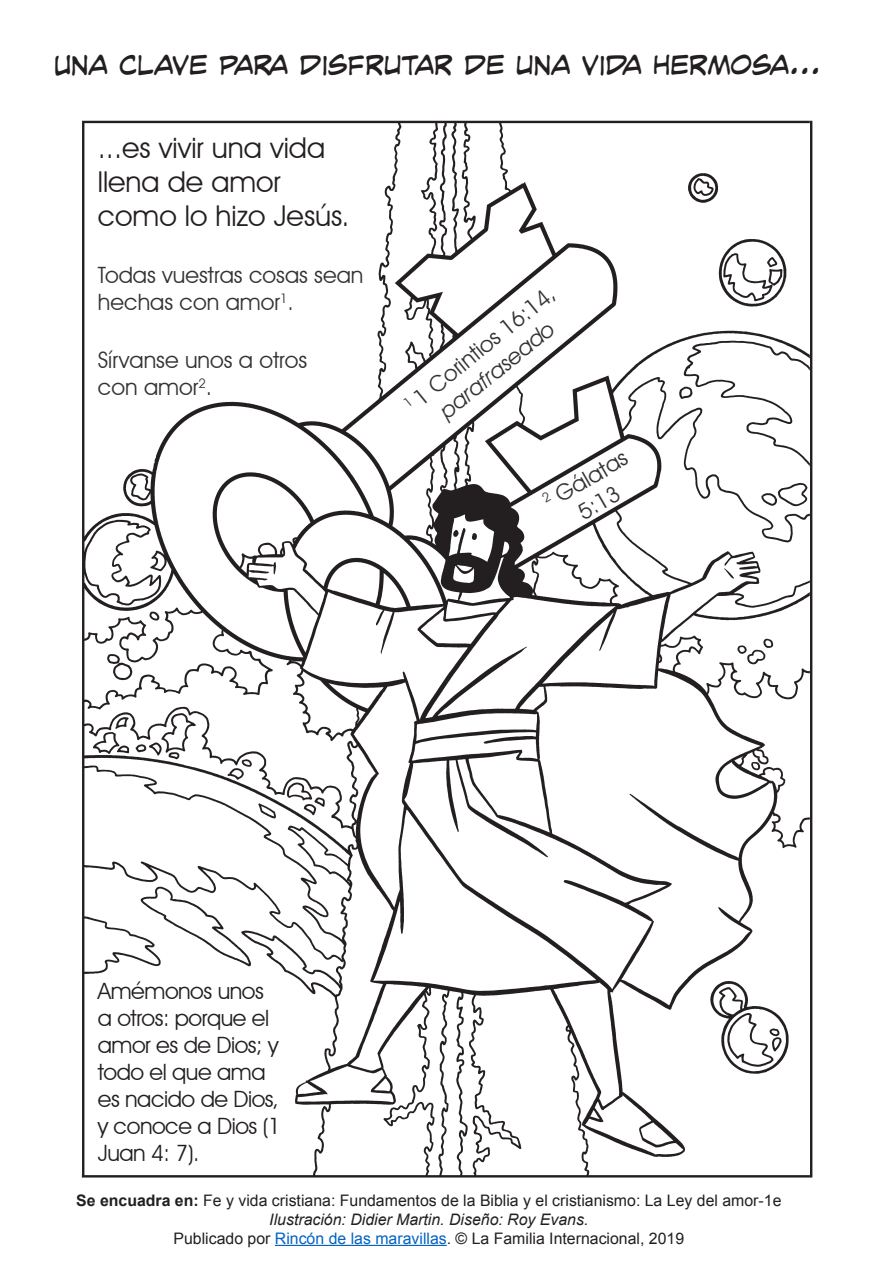
<style>
.page{position:relative;width:893px;height:1263px;background:#fff}
.page>*{position:absolute;margin:0;border:0;box-sizing:border-box;transform-origin:0 0}
.t1{font:28.65px/34.5px "Avant Garde IT Cby BT";color:#231f20}
.t2{font:27px "CC Joe Kubert";color:#231f20}
.t3{font:22.5px/27px "Avant Garde IT Cby BT";color:#333}
.t4{font:22.5px/27px "Avant Garde IT Cby BT";letter-spacing:-.02em;color:#231f20}
.t5{font:15.9px "Arial";color:#231f20}
.t6{font:italic 15.9px "Arial";color:#231f20}
.s1{font-style:italic}
.s2{font-weight:700}
.s3{color:#0563c1}
</style>
<div class="page">
<img style="left:81px;top:120px;width:732px;height:1058px">
<hr style="left:275px;top:1245px;width:172px;height:1px;background:#0563c1">
<p class="t2" style="left:54px;top:52px;width:769px">UNA CLAVE PARA DISFRUTAR DE UNA VIDA HERMOSA...</p>
<p class="t1" style="left:98px;top:130px;width:253px">...es vivir una vida llena de amor como lo hizo Jesús.</p>
<p class="t3" style="left:98px;top:261px;width:267px">Todas vuestras cosas sean hechas con amor<sup>1</sup>.</p>
<p class="t3" style="left:98px;top:346px;width:211px">Sírvanse unos a otros con amor<sup>2</sup>.</p>
<p class="t3" style="left:399px;top:397px;width:187px;text-align:center;rotate:-39deg"><sup>1</sup> 1 Corintios 16:14, <span class="s1">parafraseado</span></p>
<p class="t3" style="left:538px;top:491px;width:94px;text-align:center;rotate:-30deg"><sup>2</sup> Gálatas<br>5:13</p>
<p class="t4" style="left:98px;top:977px;width:185px">Amémonos unos a otros: porque el amor es de Dios; y todo el que ama es nacido de Dios, y conoce a Dios (1<br>Juan 4: 7).</p>
<p class="t5" style="left:76px;top:1189px;width:707px"><span class="s2">Se encuadra en:</span> Fe y vida cristiana: Fundamentos de la Biblia y el cristianismo: La Ley del amor-1e</p>
<p class="t6" style="left:269px;top:1209px;width:321px">Ilustración: Didier Martin. Diseño: Roy Evans.</p>
<p class="t5" style="left:174px;top:1227px;width:512px">Publicado por <span class="s3">Rincón de las maravillas</span>. © La Familia Internacional, 2019</p>
</div>
